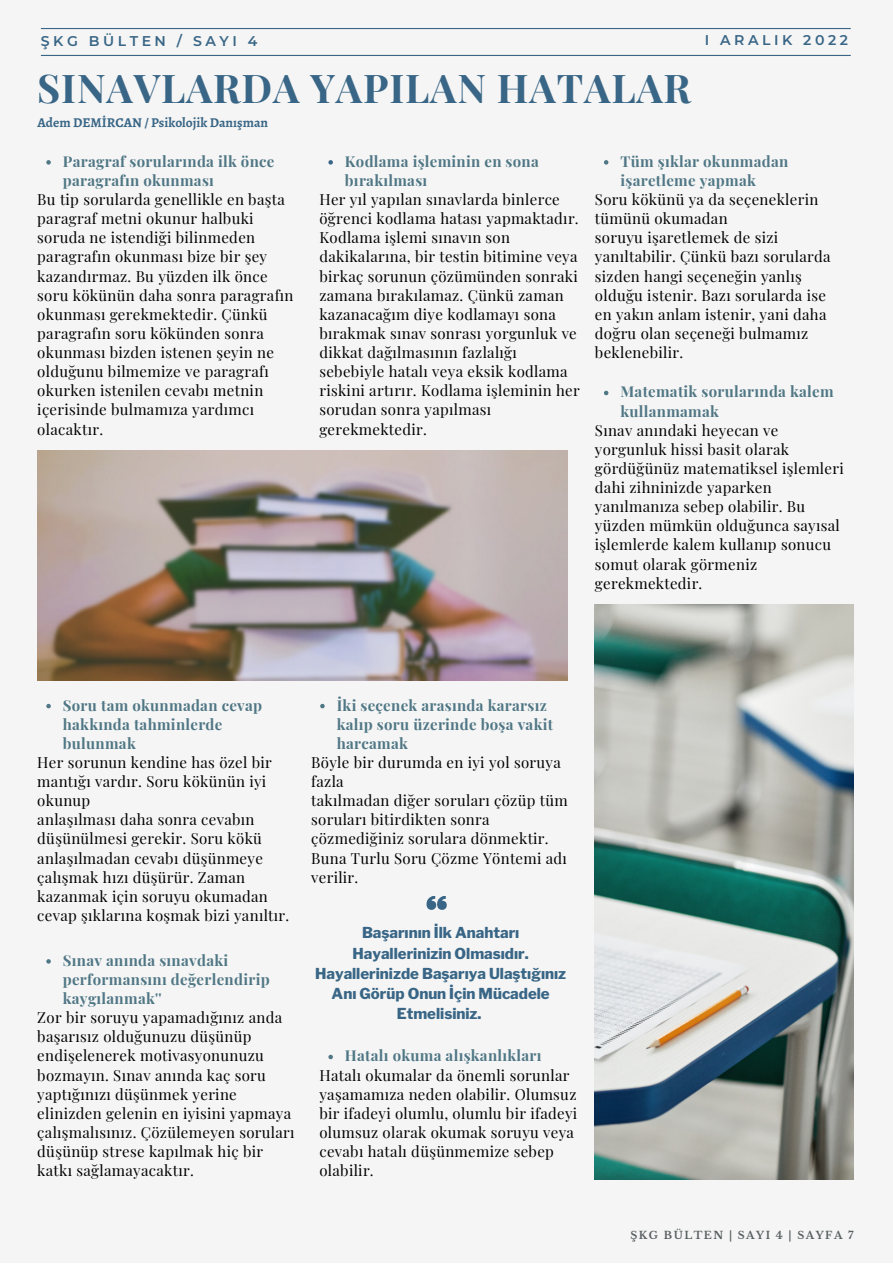
<style>
.page{position:relative;width:893px;height:1264px;background:#fff}
.page>*{position:absolute;margin:0;border:0;box-sizing:border-box;transform-origin:0 0}
.t1{font:700 39.6px "Playfair Display";letter-spacing:.02em;color:#396686}
.t2{font:15px/19px "Playfair Display";letter-spacing:.02em;color:#000}
.t3{font:700 15px/19px "Playfair Display";letter-spacing:.02em;color:#507785}
.t4{font:800 15px/20.2px "Libre Franklin";color:#396686;text-align:center}
.t5{font:600 14.1px "Montserrat";letter-spacing:.25em;color:#396686}
.t6{font:700 13.5px "Alegreya";color:#396686}
.t7{font:700 10.5px "Libre Baskerville";letter-spacing:.14em;color:#595f61}
</style>
<div class="page">
<div style="left:0;top:0;width:892px;height:1262px;background:#f5f5f5"></div>
<img style="left:37px;top:450px;width:530px;height:231px">
<img style="left:594px;top:604px;width:259px;height:575px">
<hr style="left:41px;top:55px;width:809px;height:1px;background:#396686">
<hr style="left:41px;top:28px;width:809px;height:1px;background:#396686">
<svg style="left:320px;top:704px;width:4px;height:4px"></svg>
<svg style="left:426px;top:896px;width:20px;height:13px"></svg>
<svg style="left:328px;top:1054px;width:5px;height:5px"></svg>
<svg style="left:46px;top:160px;width:5px;height:5px"></svg>
<svg style="left:604px;top:160px;width:4px;height:5px"></svg>
<svg style="left:46px;top:704px;width:5px;height:4px"></svg>
<svg style="left:328px;top:160px;width:5px;height:5px"></svg>
<svg style="left:604px;top:391px;width:4px;height:4px"></svg>
<svg style="left:46px;top:959px;width:5px;height:4px"></svg>
<p class="t5" style="left:41px;top:32px;width:218px">ŞKG BÜLTEN / SAYI 4</p>
<p class="t5" style="left:704px;top:31px;width:145px">I ARALIK 2022</p>
<h1 class="t1" style="left:37px;top:60px;width:655px">SINAVLARDA YAPILAN HATALAR</h1>
<p class="t6" style="left:37px;top:114px;width:232px">Adem DEMİRCAN / Psikolojik Danışman</p>
<p class="t3" style="left:63px;top:151px;width:213px">Paragraf sorularında ilk önce paragrafın okunması</p>
<p class="t2" style="left:37px;top:189px;width:258px">Bu tip sorularda genellikle en başta paragraf metni okunur halbuki soruda ne istendiği bilinmeden paragrafın okunması bize bir şey kazandırmaz. Bu yüzden ilk önce soru kökünün daha sonra paragrafın okunması gerekmektedir. Çünkü paragrafın soru kökünden sonra okunması bizden istenen şeyin ne olduğunu bilmemize ve paragrafı okurken istenilen cevabı metnin içerisinde bulmamıza yardımcı olacaktır.</p>
<p class="t3" style="left:345px;top:151px;width:195px">Kodlama işleminin en sona bırakılması</p>
<p class="t2" style="left:319px;top:189px;width:262px">Her yıl yapılan sınavlarda binlerce öğrenci kodlama hatası yapmaktadır.<br>Kodlama işlemi sınavın son dakikalarına, bir testin bitimine veya birkaç sorunun çözümünden sonraki zamana bırakılamaz. Çünkü zaman kazanacağım diye kodlamayı sona bırakmak sınav sonrası yorgunluk ve dikkat dağılmasının fazlalığı sebebiyle hatalı veya eksik kodlama riskini artırır. Kodlama işleminin her sorudan sonra yapılması gerekmektedir.</p>
<p class="t3" style="left:620px;top:151px;width:169px">Tüm şıklar okunmadan işaretleme yapmak</p>
<p class="t2" style="left:595px;top:189px;width:237px">Soru kökünü ya da seçeneklerin tümünü okumadan<br>soruyu işaretlemek de sizi yanıltabilir. Çünkü bazı sorularda sizden hangi seçeneğin yanlış olduğu istenir. Bazı sorularda ise en yakın anlam istenir, yani daha doğru olan seçeneği bulmamız beklenebilir.</p>
<p class="t3" style="left:620px;top:382px;width:215px">Matematik sorularında kalem kullanmamak</p>
<p class="t2" style="left:595px;top:420px;width:249px">Sınav anındaki heyecan ve yorgunluk hissi basit olarak gördüğünüz matematiksel işlemleri dahi zihninizde yaparken yanılmanıza sebep olabilir. Bu yüzden mümkün olduğunca sayısal işlemlerde kalem kullanıp sonucu somut olarak görmeniz gerekmektedir.</p>
<p class="t3" style="left:63px;top:694px;width:201px">Soru tam okunmadan cevap hakkında tahminlerde bulunmak</p>
<p class="t2" style="left:37px;top:752px;width:253px">Her sorunun kendine has özel bir mantığı vardır. Soru kökünün iyi okunup<br>anlaşılması daha sonra cevabın düşünülmesi gerekir. Soru kökü anlaşılmadan cevabı düşünmeye çalışmak hızı düşürür. Zaman kazanmak için soruyu okumadan cevap şıklarına koşmak bizi yanıltır.</p>
<p class="t3" style="left:63px;top:950px;width:208px">Sınav anında sınavdaki performansını değerlendirip kaygılanmak''</p>
<p class="t2" style="left:37px;top:1007px;width:259px">Zor bir soruyu yapamadığınız anda başarısız olduğunuzu düşünüp endişelenerek motivasyonunuzu bozmayın. Sınav anında kaç soru yaptığınızı düşünmek yerine elinizden gelenin en iyisini yapmaya çalışmalısınız. Çözülemeyen soruları düşünüp strese kapılmak hiç bir katkı sağlamayacaktır.</p>
<p class="t3" style="left:336px;top:694px;width:218px">İki seçenek arasında kararsız kalıp soru üzerinde boşa vakit harcamak</p>
<p class="t2" style="left:311px;top:752px;width:258px">Böyle bir durumda en iyi yol soruya fazla<br>takılmadan diğer soruları çözüp tüm soruları bitirdikten sonra çözmediğiniz sorulara dönmektir.<br>Buna Turlu Soru Çözme Yöntemi adı verilir.</p>
<p class="t4" style="left:315px;top:922px;width:252px">Başarının İlk Anahtarı<br>Hayallerinizin Olmasıdır.<br>Hayallerinizde Başarıya Ulaştığınız<br>Anı Görüp Onun İçin Mücadele<br>Etmelisiniz.</p>
<p class="t3" style="left:345px;top:1045px;width:198px">Hatalı okuma alışkanlıkları</p>
<p class="t2" style="left:319px;top:1064px;width:258px">Hatalı okumalar da önemli sorunlar yaşamamıza neden olabilir. Olumsuz bir ifadeyi olumlu, olumlu bir ifadeyi olumsuz olarak okumak soruyu veya cevabı hatalı düşünmemize sebep olabilir.</p>
<p class="t7" style="left:630px;top:1228px;width:225px">ŞKG BÜLTEN | SAYI 4 | SAYFA 7</p>
</div>
